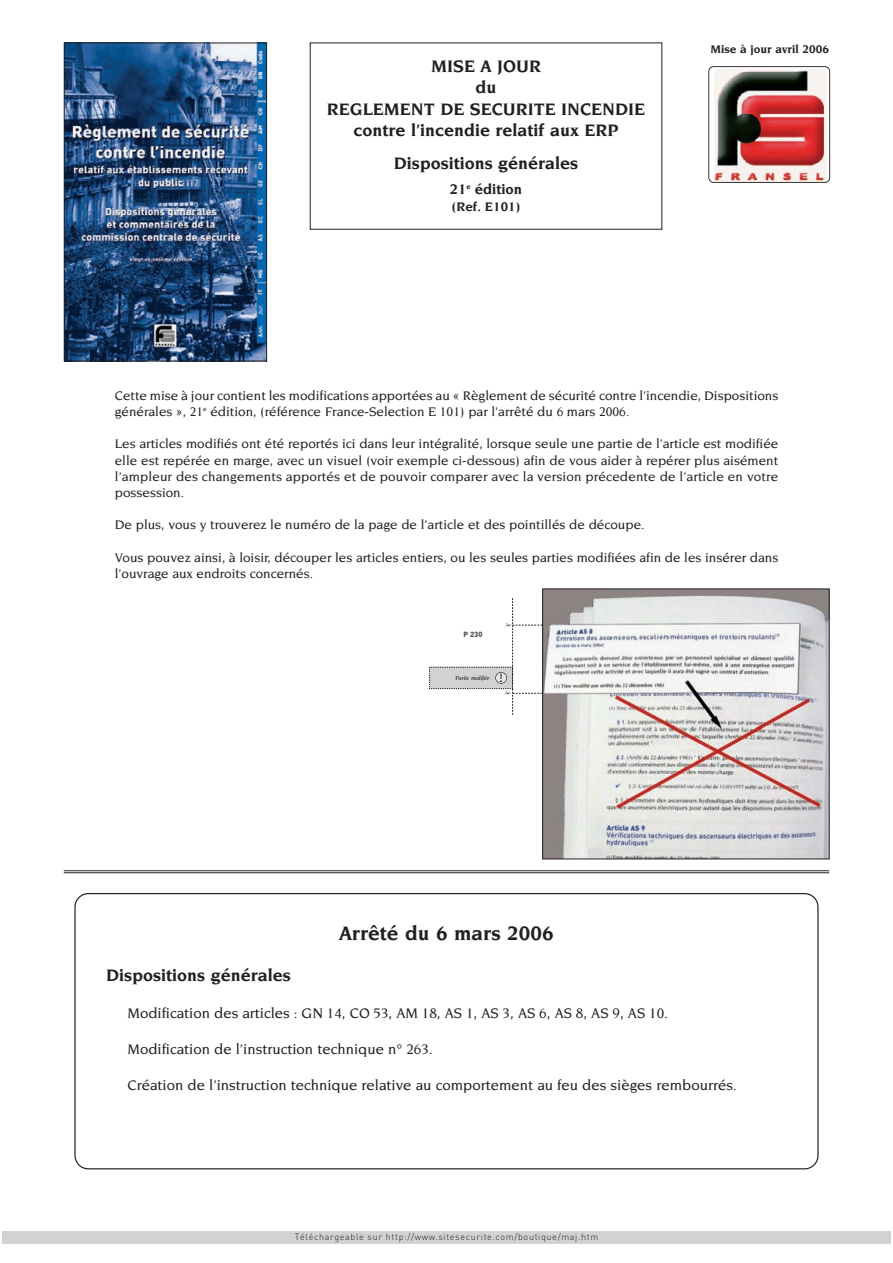
<style>
.page{position:relative;width:893px;height:1263px;background:#fff}
.page>*{position:absolute;margin:0;border:0;box-sizing:border-box;transform-origin:0 0}
.t1{font:700 21px "Novarese";color:#231f20}
.t2{font:700 18px/21.6px "Novarese";color:#231f20;text-align:center}
.t3{font:500 15px "Novarese";color:#231f20}
.t4{font:700 15px "Novarese";color:#231f20}
.t5{font:14.4px "Courier";color:#231f20}
.t6{font:500 13.5px/16.2px "Novarese";color:#231f20}
.t7{font:700 13.5px "Novarese";color:#231f20}
.t8{font:700 12px "Novarese";color:#231f20}
.t9{font:300 9px "DIN";letter-spacing:.07em;color:#231f20}
.t10{font:900 7.5px "DIN";color:#57585a}
.t11{font:italic 500 6.3px "Novarese";color:#231f20}
</style>
<div class="page">
<div style="left:2px;top:1231px;width:889px;height:13px;background:#d1d2d4"></div>
<img style="left:66px;top:45px;width:199px;height:314px">
<div style="left:64px;top:43px;width:203px;height:318px;border:1px solid #231f20"></div>
<img style="left:544px;top:590px;width:283px;height:267px">
<div style="left:542px;top:588px;width:287px;height:271px;border:1px solid #231f20"></div>
<svg style="left:708px;top:66px;width:122px;height:117px"></svg>
<div style="left:310px;top:43px;width:352px;height:187px;border:1px solid #231f20"></div>
<hr style="left:64px;top:870px;width:765px;height:1px;background:#231f20">
<hr style="left:64px;top:872px;width:765px;height:1px;background:#231f20">
<svg style="left:74px;top:893px;width:745px;height:276px"></svg>
<svg style="left:429px;top:598px;width:113px;height:117px"></svg>
<h2 class="t2" style="left:327px;top:56px;width:320px">MISE A JOUR<br>du<br>REGLEMENT DE SECURITE INCENDIE contre l’incendie relatif aux ERP</h2>
<h2 class="t2" style="left:394px;top:153px;width:186px">Dispositions générales</h2>
<p class="t4" style="left:450px;top:183px;width:74px">21<sup>e</sup> édition</p>
<p class="t7" style="left:452px;top:201px;width:70px">(Ref. E101)</p>
<p class="t8" style="left:710px;top:45px;width:120px">Mise à jour avril 2006</p>
<p class="t6" style="left:115px;top:388px;width:665px">Cette mise à jour contient les modifications apportées au « Règlement de sécurité contre l’incendie, Dispositions générales », 21<sup>e</sup> édition, (référence France-Selection E 101) par l’arrêté du 6 mars 2006.</p>
<p class="t6" style="left:115px;top:437px;width:665px;text-align:justify">Les articles modifiés ont été reportés ici dans leur intégralité, lorsque seule une partie de l’article est modifiée elle est repérée en marge, avec un visuel (voir exemple ci-dessous) afin de vous aider à repérer plus aisément l’ampleur des changements apportés et de pouvoir comparer avec la version précedente de l’article en votre possession.</p>
<p class="t6" style="left:115px;top:518px;width:531px">De plus, vous y trouverez le numéro de la page de l’article et des pointillés de découpe.</p>
<p class="t6" style="left:115px;top:550px;width:665px">Vous pouvez ainsi, à loisir, découper les articles entiers, ou les seules parties modifiées afin de les insérer dans l’ouvrage aux endroits concernés.</p>
<p class="t10" style="left:464px;top:630px;width:21px">P 230</p>
<p class="t11" style="left:455px;top:675px;width:36px">Partie modifiée</p>
<p class="t5" style="left:497px;top:673px;width:10px">!</p>
<h1 class="t1" style="left:339px;top:925px;width:216px">Arrêté du 6 mars 2006</h1>
<h2 class="t2" style="left:106px;top:965px;width:186px">Dispositions générales</h2>
<p class="t3" style="left:128px;top:1007px;width:542px">Modification des articles : GN 14, CO 53, AM 18, AS 1, AS 3, AS 6, AS 8, AS 9, AS 10.</p>
<p class="t3" style="left:128px;top:1043px;width:307px">Modification de l’instruction technique n° 263.</p>
<p class="t3" style="left:128px;top:1079px;width:611px">Création de l’instruction technique relative au comportement au feu des sièges rembourrés.</p>
<p class="t9" style="left:295px;top:1231px;width:305px">Téléchargeable sur http://www.sitesecurite.com/boutique/maj.htm</p>
</div>
